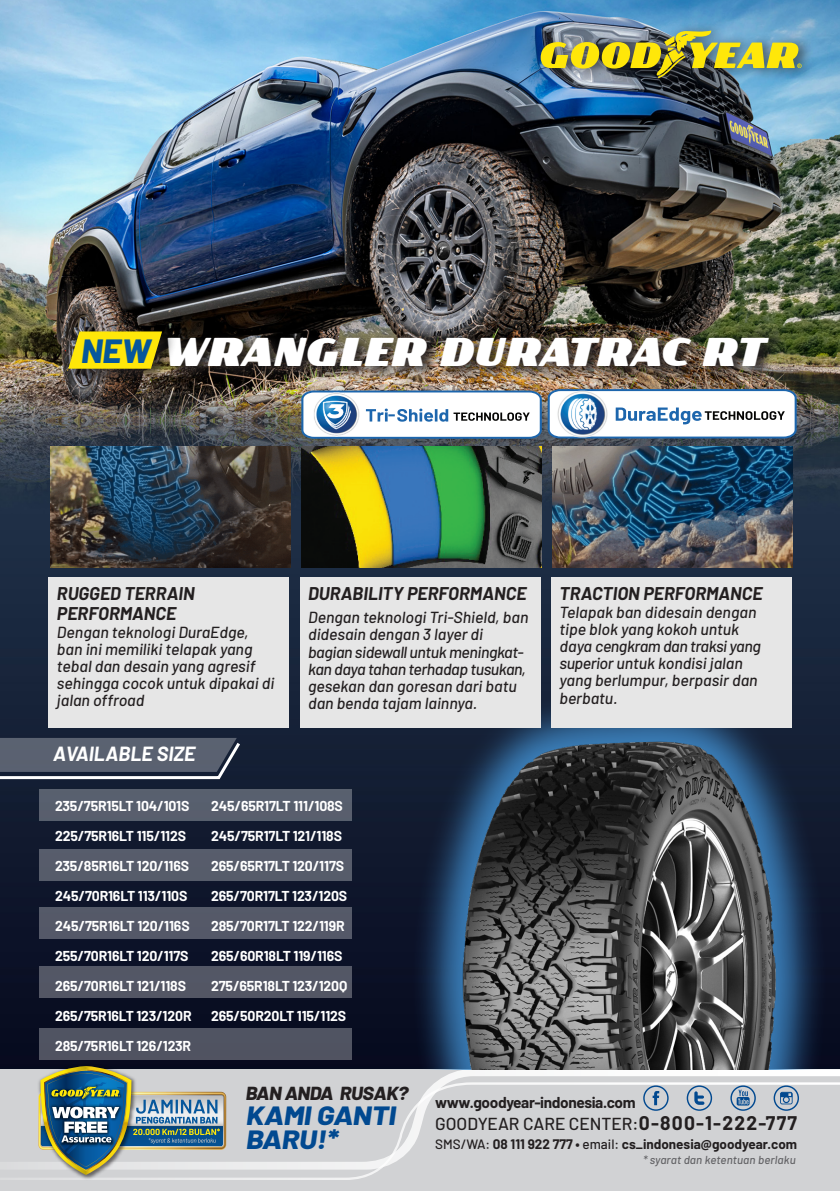
<style>
.page{position:relative;width:840px;height:1191px;background:#fff}
.page>*{position:absolute;margin:0;border:0;box-sizing:border-box;transform-origin:0 0}
.t1{font:40px "Wingfoot Sans";color:#fff}
.t2{font:italic 800 33.6px "Barlow";color:#06579c}
.t3{font:italic 800 26.4px/24.4px "Barlow";letter-spacing:-.01em;color:#014990;scale:1.12 1}
.t4{font:italic 700 20px "Barlow";color:#fff}
.t5{font:italic 800 18.8px "Barlow";letter-spacing:-.025em;color:#231f20;scale:1.05 1}
.F___B_Text{font:italic 700 18px "Barlow";color:#231f20}
.t6{font:500 17.4px "Barlow";color:#231f20}
.F___B_Text-2{font:italic 500 16px/17.2px "Barlow";color:#231f20}
.F___B_Text-3{font:italic 500 16px/17.2px "Barlow";letter-spacing:-.025em;color:#231f20}
.t7{font:700 15.4px "Barlow";letter-spacing:-.025em;color:#231f20}
.ukuran_tersedia_-_text{font:700 14px "Barlow";letter-spacing:-.01em;color:#fff}
.t8{font:700 13.4px "Barlow";color:#231f20}
.t9{font:italic 500 11.6px "Barlow";letter-spacing:.01em;color:#636366}
.s1{font-weight:700;font-size:19.2px}
.s2{font-weight:500}
</style>
<div class="page">
<img style="left:0;top:0;width:839px;height:1069px">
<svg style="left:0;top:738px;width:243px;height:42px;background:#5a6171"></svg>
<div style="left:39px;top:789px;width:312px;height:32px;background:#585f6d"></div>
<div style="left:39px;top:849px;width:312px;height:31px;background:#575c6b"></div>
<div style="left:39px;top:907px;width:312px;height:31px;background:#555968"></div>
<div style="left:39px;top:966px;width:312px;height:32px;background:#535765"></div>
<div style="left:39px;top:1028px;width:312px;height:31px;background:#505361"></div>
<div style="left:0;top:1069px;width:839px;height:122px;background:#d1d2d4"></div>
<svg style="left:430px;top:1069px;width:409px;height:13px"></svg>
<svg style="left:643px;top:1085px;width:25px;height:25px"></svg>
<svg style="left:686px;top:1085px;width:25px;height:25px"></svg>
<svg style="left:730px;top:1085px;width:25px;height:25px"></svg>
<svg style="left:773px;top:1085px;width:25px;height:25px"></svg>
<img style="left:36px;top:1063px;width:119px;height:117px">
<img style="left:38px;top:1066px;width:188px;height:108px">
<img style="left:177px;top:332px;width:607px;height:50px">
<div style="left:64px;top:326px;width:113px;height:59px;background:#231f20;opacity:.75"></div>
<svg style="left:68px;top:331px;width:94px;height:38px;background:#e4cf0f"></svg>
<div style="left:535px;top:22px;width:281px;height:68px;background:#231f20;opacity:.6"></div>
<img style="left:540px;top:31px;width:261px;height:47px">
<div style="left:409px;top:688px;width:418px;height:381px;background:#408bca;opacity:.9"></div>
<img style="left:441px;top:716px;width:353px;height:353px">
<div style="left:49px;top:577px;width:240px;height:150px;background:#e6e6e6"></div>
<div style="left:550px;top:577px;width:241px;height:150px;background:#e6e6e6"></div>
<div style="left:299px;top:577px;width:241px;height:150px;background:#e6e6e6"></div>
<img style="left:50px;top:446px;width:240px;height:121px">
<img style="left:552px;top:446px;width:240px;height:121px">
<img style="left:301px;top:446px;width:240px;height:121px">
<svg style="left:300px;top:388px;width:497px;height:52px"></svg>
<img style="left:554px;top:388px;width:53px;height:51px">
<p class="t2" style="left:81px;top:326px;width:71px">NEW</p>
<p class="t1" style="left:164px;top:321px;width:603px">WRANGLER DURATRAC RT</p>
<p class="F___B_Text" style="left:57px;top:580px;width:139px">RUGGED TERRAIN</p>
<p class="F___B_Text" style="left:57px;top:600px;width:121px">PERFORMANCE</p>
<p class="F___B_Text-2" style="left:57px;top:622px;width:219px">Dengan teknologi DuraEdge, ban ini memiliki telapak yang tebal dan desain yang agresif sehingga cocok untuk dipakai di jalan offroad</p>
<p class="t4" style="left:53px;top:738px;width:144px">AVAILABLE SIZE</p>
<p class="F___B_Text" style="left:308px;top:580px;width:220px">DURABILITY PERFORMANCE</p>
<p class="F___B_Text-2" style="left:308px;top:607px;width:222px">Dengan teknologi Tri-Shield, ban didesain dengan 3 layer di</p>
<p class="F___B_Text-3" style="left:308px;top:642px;width:219px">bagian sidewall untuk meningkat&shy;kan daya tahan terhadap tusukan, gesekan dan goresan dari batu dan benda tajam lainnya.</p>
<p class="ukuran_tersedia_-_text" style="left:55px;top:795px;width:136px">235/75R15LT 104/101S</p>
<p class="ukuran_tersedia_-_text" style="left:55px;top:825px;width:132px">225/75R16LT 115/112S</p>
<p class="ukuran_tersedia_-_text" style="left:55px;top:855px;width:135px">235/85R16LT 120/116S</p>
<p class="ukuran_tersedia_-_text" style="left:55px;top:885px;width:134px">245/70R16LT 113/110S</p>
<p class="ukuran_tersedia_-_text" style="left:55px;top:915px;width:136px">245/75R16LT 120/116S</p>
<p class="ukuran_tersedia_-_text" style="left:55px;top:945px;width:135px">255/70R16LT 120/117S</p>
<p class="ukuran_tersedia_-_text" style="left:55px;top:975px;width:132px">265/70R16LT 121/118S</p>
<p class="ukuran_tersedia_-_text" style="left:55px;top:1005px;width:138px">265/75R16LT 123/120R</p>
<p class="ukuran_tersedia_-_text" style="left:55px;top:1035px;width:138px">285/75R16LT 126/123R</p>
<p class="ukuran_tersedia_-_text" style="left:211px;top:795px;width:133px">245/65R17LT 111/108S</p>
<p class="ukuran_tersedia_-_text" style="left:211px;top:825px;width:132px">245/75R17LT 121/118S</p>
<p class="ukuran_tersedia_-_text" style="left:211px;top:855px;width:134px">265/65R17LT 120/117S</p>
<p class="ukuran_tersedia_-_text" style="left:211px;top:885px;width:138px">265/70R17LT 123/120S</p>
<p class="ukuran_tersedia_-_text" style="left:211px;top:915px;width:135px">285/70R17LT 122/119R</p>
<p class="ukuran_tersedia_-_text" style="left:211px;top:945px;width:133px">265/60R18LT 119/116S</p>
<p class="ukuran_tersedia_-_text" style="left:211px;top:975px;width:138px">275/65R18LT 123/120Q</p>
<p class="ukuran_tersedia_-_text" style="left:211px;top:1005px;width:137px">265/50R20LT 115/112S</p>
<p class="F___B_Text" style="left:559px;top:580px;width:205px">TRACTION PERFORMANCE</p>
<p class="F___B_Text-2" style="left:559px;top:602px;width:203px">Telapak ban didesain dengan tipe blok yang kokoh untuk daya cengkram dan traksi yang superior untuk kondisi jalan yang berlumpur, berpasir dan berbatu.</p>
<p class="t5" style="left:245px;top:1079px;width:156px">BAN ANDA RUSAK?</p>
<p class="t3" style="left:246px;top:1100px;width:135px">KAMI GANTI<br>BARU!*</p>
<p class="t7" style="left:435px;top:1091px;width:202px">www.goodyear-indonesia.com</p>
<p class="t6" style="left:435px;top:1111px;width:363px">GOODYEAR CARE CENTER: <span class="s1">0-800-1-222-777</span></p>
<p class="t8" style="left:435px;top:1134px;width:363px"><span class="s2">SMS/WA:</span> 08 111 922 777 • <span class="s2">email:</span> cs_indonesia@goodyear.com</p>
<p class="t9" style="left:642px;top:1151px;width:154px">* syarat dan ketentuan berlaku</p>
</div>
